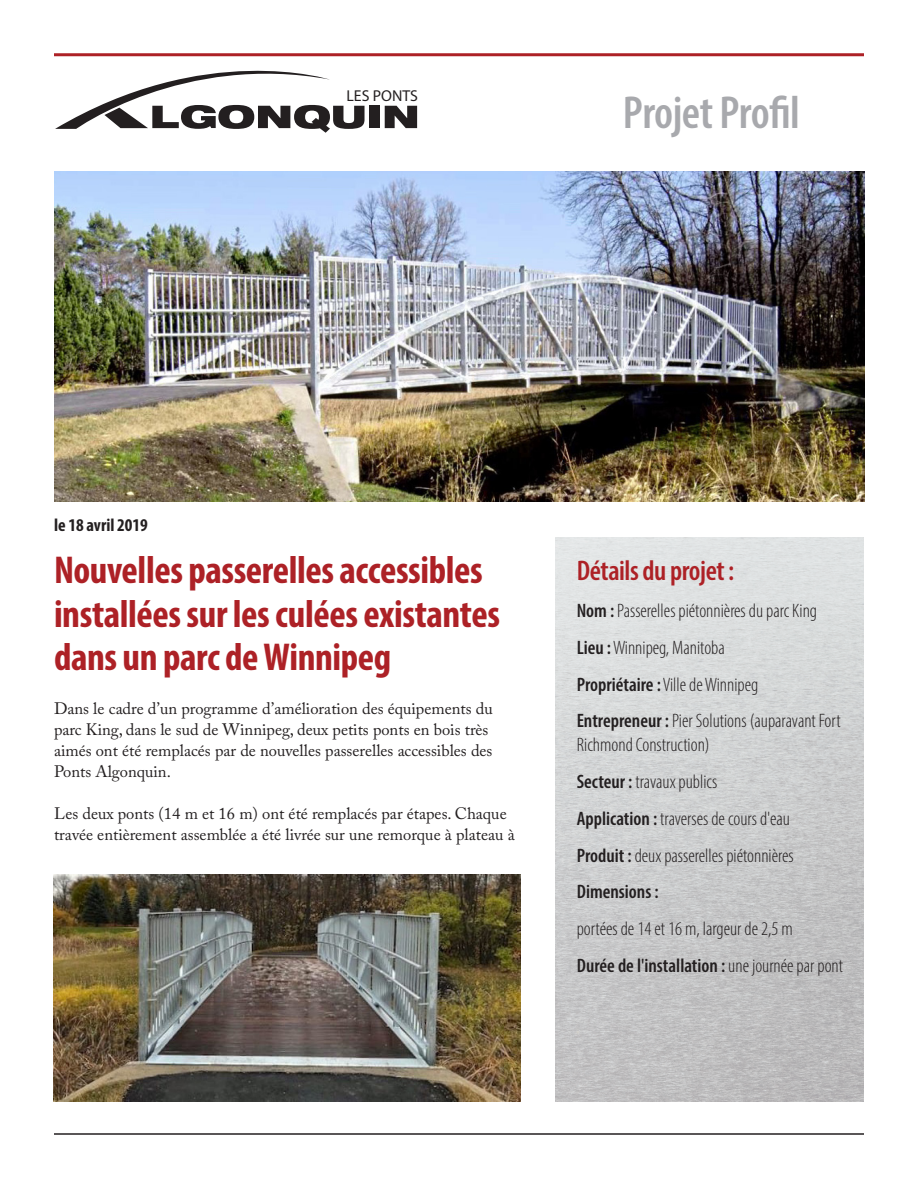
<style>
.page{position:relative;width:918px;height:1188px;background:#fff}
.page>*{position:absolute;margin:0;border:0;box-sizing:border-box;transform-origin:0 0}
.Profile{font:600 condensed 46.5px "Myriad Pro";letter-spacing:-.01em;color:#a8a9ad}
.Head{font:700 condensed 39px/43.5px "Myriad Pro";letter-spacing:-.01em;color:#ad2126}
.Header_Red_2{font:600 condensed 28.5px "Myriad Pro";letter-spacing:-.015em;color:#ad2126}
.Project_details{font:300 condensed 19.5px/23.4px "Myriad Pro";color:#231f20}
.Project_details-2{font:600 condensed 19.5px "Myriad Pro";color:#231f20}
.Date{font:700 condensed 18px "Myriad Pro";color:#231f20}
.copy{font:16.5px/21px "Adobe Caslon Pro";color:#231f20}
.t1{font:15.75px "Myriad Pro";color:#231f20}
.s1{font-weight:600}
.s2{font-weight:300}
</style>
<div class="page">
<img style="left:555px;top:538px;width:309px;height:563px">
<hr style="left:54px;top:1133px;width:810px;height:2px;background:#231f20">
<hr style="left:54px;top:53px;width:810px;height:3px;background:#ad2126">
<div style="left:369px;top:106px;width:11px;height:22px;background:#231f20"></div>
<svg style="left:385px;top:106px;width:32px;height:22px"></svg>
<svg style="left:55px;top:53px;width:310px;height:80px"></svg>
<img style="left:54px;top:172px;width:810px;height:329px">
<img style="left:53px;top:874px;width:468px;height:228px">
<p class="t1" style="left:347px;top:86px;width:73px">LES PONTS</p>
<p class="Profile" style="left:623px;top:84px;width:178px">Projet Profil</p>
<p class="Date" style="left:54px;top:514px;width:95px">le 18 avril 2019</p>
<p class="Head" style="left:54px;top:548px;width:448px">Nouvelles passerelles accessibles installées sur les culées existantes dans un parc de Winnipeg</p>
<p class="Header_Red_2" style="left:577px;top:553px;width:159px">Détails du projet :</p>
<p class="Project_details" style="left:577px;top:599px;width:242px"><span class="s1">Nom :</span> Passerelles piétonnières du parc King</p>
<p class="Project_details" style="left:577px;top:635px;width:150px"><span class="s1">Lieu :</span> Winnipeg, Manitoba</p>
<p class="Project_details" style="left:577px;top:672px;width:183px"><span class="s1">Propriétaire :</span> Ville de Winnipeg</p>
<p class="Project_details" style="left:577px;top:709px;width:265px"><span class="s1">Entrepreneur :</span> Pier Solutions (auparavant Fort<br>Richmond Construction)</p>
<p class="Project_details" style="left:577px;top:770px;width:142px"><span class="s1">Secteur :</span> travaux publics</p>
<p class="Project_details" style="left:577px;top:806px;width:215px"><span class="s1">Application :</span> traverses de cours d'eau</p>
<p class="Project_details" style="left:577px;top:843px;width:218px"><span class="s1">Produit :</span> deux passerelles piétonnières</p>
<p class="Project_details-2" style="left:577px;top:880px;width:83px">Dimensions :</p>
<p class="Project_details" style="left:577px;top:917px;width:218px">portées de 14 et 16 m, largeur de 2,5 m</p>
<p class="Project_details-2" style="left:577px;top:954px;width:268px">Durée de l'installation : <span class="s2">une journée par pont</span></p>
<p class="copy" style="left:54px;top:698px;width:440px">Dans le cadre d’un programme d’amélioration des équipements du parc King, dans le sud de Winnipeg, deux petits ponts en bois très aimés ont été remplacés par de nouvelles passerelles accessibles des Ponts Algonquin.</p>
<p class="copy" style="left:54px;top:803px;width:462px">Les deux ponts (14 m et 16 m) ont été remplacés par étapes. Chaque travée entièrement assemblée a été livrée sur une remorque à plateau à</p>
</div>
